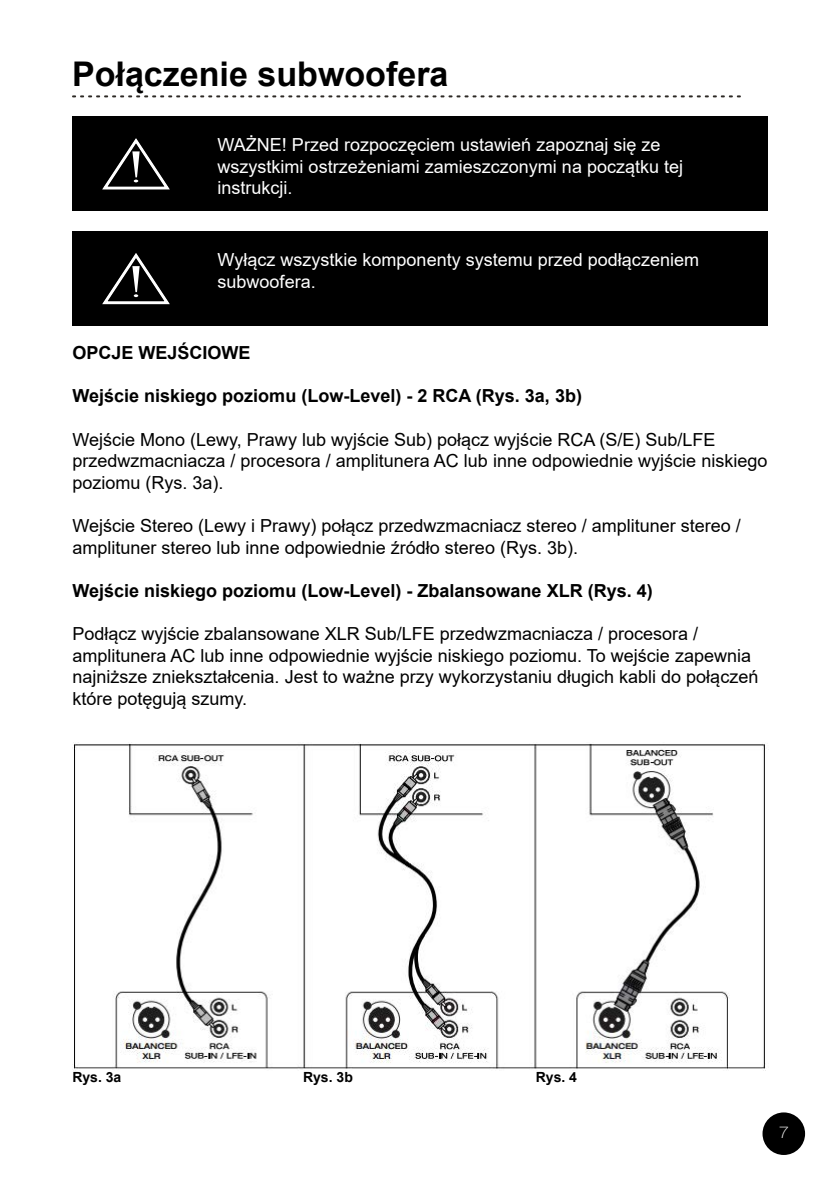
<style>
.page{position:relative;width:840px;height:1191px;background:#fff}
.page>*{position:absolute;margin:0;border:0;box-sizing:border-box;transform-origin:0 0}
.t1{font:700 34px "Arial";color:#000}
.t2{font:18px/21.6px "Arial";color:#000}
.t3{font:18px/21.6px "Arial";color:#fff}
.t4{font:700 18px "Arial";color:#000}
.t5{font:100 expanded 16px "Helvetica Neue LT Pro";color:#fff}
.t6{font:700 14px "Arial";color:#000}
</style>
<div class="page">
<svg style="left:72px;top:95px;width:668px;height:2px"></svg>
<div style="left:763px;top:1113px;width:40px;height:41px;background:#000;border-radius:50%"></div>
<div style="left:762px;top:1112px;width:42px;height:43px;border:2px solid #000;border-radius:50%"></div>
<div style="left:72px;top:117px;width:695px;height:94px;background:#000"></div>
<svg style="left:102px;top:138px;width:68px;height:52px"></svg>
<div style="left:72px;top:231px;width:695px;height:95px;background:#000"></div>
<svg style="left:102px;top:253px;width:68px;height:52px"></svg>
<img style="left:72px;top:744px;width:694px;height:327px">
<h1 class="t1" style="left:72px;top:50px;width:378px">Połączenie subwoofera</h1>
<p class="t3" style="left:217px;top:134px;width:467px">WAŻNE! Przed rozpoczęciem ustawień zapoznaj się ze wszystkimi ostrzeżeniami zamieszczonymi na początku tej instrukcji.</p>
<p class="t3" style="left:217px;top:249px;width:482px">Wyłącz wszystkie komponenty systemu przed podłączeniem subwoofera.</p>
<p class="t4" style="left:72px;top:340px;width:180px">OPCJE WEJŚCIOWE</p>
<p class="t4" style="left:72px;top:383px;width:511px">Wejście niskiego poziomu (Low-Level) - 2 RCA (Rys. 3a, 3b)</p>
<p class="t2" style="left:72px;top:428px;width:696px">Wejście Mono (Lewy, Prawy lub wyjście Sub) połącz wyjście RCA (S/E) Sub/LFE przedwzmacniacza / procesora / amplitunera AC lub inne odpowiednie wyjście niskiego poziomu (Rys. 3a).</p>
<p class="t2" style="left:72px;top:515px;width:669px">Wejście Stereo (Lewy i Prawy) połącz przedwzmacniacz stereo / amplituner stereo / amplituner stereo lub inne odpowiednie źródło stereo (Rys. 3b).</p>
<p class="t4" style="left:72px;top:578px;width:581px">Wejście niskiego poziomu (Low-Level) - Zbalansowane XLR (Rys. 4)</p>
<p class="t2" style="left:72px;top:623px;width:687px">Podłącz wyjście zbalansowane XLR Sub/LFE przedwzmacniacza / procesora / amplitunera AC lub inne odpowiednie wyjście niskiego poziomu. To wejście zapewnia najniższe zniekształcenia. Jest to ważne przy wykorzystaniu długich kabli do połączeń które potęgują szumy.</p>
<p class="t6" style="left:72px;top:1067px;width:51px">Rys. 3a</p>
<p class="t6" style="left:303px;top:1067px;width:51px">Rys. 3b</p>
<p class="t6" style="left:535px;top:1067px;width:43px">Rys. 4</p>
<p class="t5" style="left:778px;top:1123px;width:11px">7</p>
</div>
